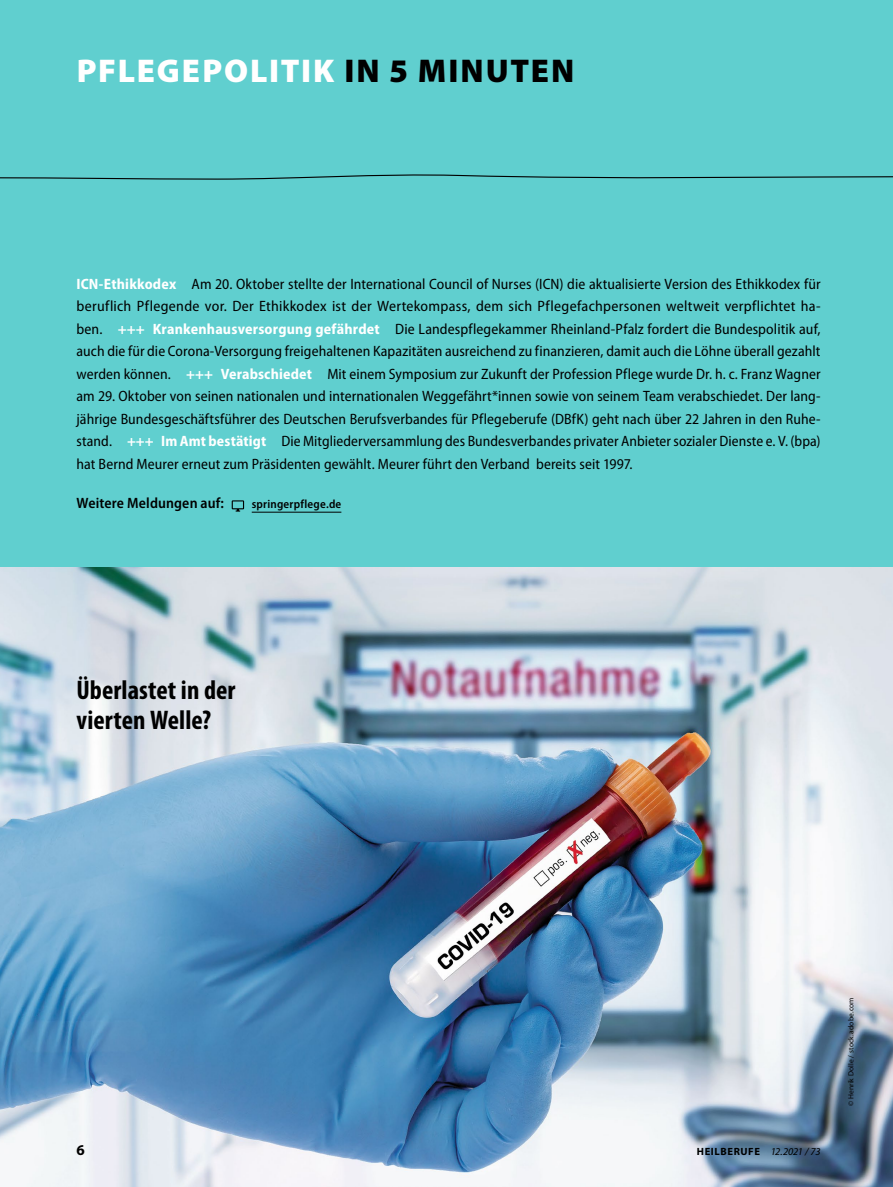
<style>
.page{position:relative;width:893px;height:1187px;background:#fff}
.page>*{position:absolute;margin:0;border:0;box-sizing:border-box;transform-origin:0 0}
.t1{font:900 33px "Myriad Pro";letter-spacing:.055em;color:#fff}
.NoXML_Box_Heading_Ti{font:700 condensed 27px/30px "Myriad Pro";letter-spacing:.005em;color:#000}
.NoXML_Trailer_News_1{font:semi-condensed 15px/22.5px "Myriad Pro";letter-spacing:.005em;color:#000;text-align:justify}
.NoXML_Trailer_News_1-2{font:600 semi-condensed 15px "Myriad Pro";letter-spacing:.01em;color:#000}
.t2{font:700 15px "Myriad Pro";color:#000}
.NoXML_Trailer_News_1-3{font:600 semi-condensed 12px "Myriad Pro";letter-spacing:.015em;color:#000}
.t3{font:700 10.5px "Myriad Pro";letter-spacing:.06em;color:#000}
.Image_Source_x{font:7.5px "Myriad Pro";letter-spacing:.025em;color:#000}
.s1{color:#000}
.s2{font-weight:700;color:#fff}
.s3{font-weight:400;font-style:italic}
</style>
<div class="page">
<div style="left:0;top:0;width:893px;height:568px;background:#60cfcf"></div>
<svg style="left:0;top:174px;width:893px;height:6px"></svg>
<img style="left:0;top:568px;width:893px;height:618px">
<hr style="left:252px;top:512px;width:89px;height:1px;background:#000">
<svg style="left:232px;top:500px;width:12px;height:11px"></svg>
<h1 class="t1" style="left:77px;top:52px;width:499px">PFLEGEPOLITIK <span class="s1">IN 5 MINUTEN</span></h1>
<p class="NoXML_Trailer_News_1" style="left:77px;top:273px;width:746px"><span class="s2">ICN-Ethikkodex</span> Am 20. Oktober stellte der International Council of Nurses (ICN) die aktualisierte Version des Ethikkodex für beruflich Pflegende vor. Der Ethikkodex ist der Wertekompass, dem sich Pflegefachpersonen weltweit verpflichtet ha&shy;ben. <span class="s2">+++ Krankenhausversorgung gefährdet</span> Die Landespflegekammer Rheinland-Pfalz fordert die Bundespolitik auf, auch die für die Corona-Versorgung freigehaltenen Kapazitäten ausreichend zu finanzieren, damit auch die Löhne überall gezahlt werden können. <span class="s2">+++ Verabschiedet</span> Mit einem Symposium zur Zukunft der Profession Pflege wurde Dr. h. c. Franz Wagner am 29. Oktober von seinen nationalen und internationalen Weggefährt*innen sowie von seinem Team verabschiedet. Der lang&shy;jährige Bundesgeschäftsführer des Deutschen Berufsverbandes für Pflegeberufe (DBfK) geht nach über 22 Jahren in den Ruhe&shy;stand. <span class="s2">+++ Im Amt bestätigt</span> Die Mitgliederversammlung des Bundesverbandes privater Anbieter sozialer Dienste e. V. (bpa) hat Bernd Meurer erneut zum Präsidenten gewählt. Meurer führt den Verband bereits seit 1997.</p>
<p class="NoXML_Trailer_News_1-2" style="left:77px;top:495px;width:149px">Weitere Meldungen auf:</p>
<p class="NoXML_Trailer_News_1-3" style="left:252px;top:497px;width:91px">springerpflege.de</p>
<p class="NoXML_Box_Heading_Ti" style="left:77px;top:674px;width:160px">Überlastet in der vierten Welle?</p>
<p class="t2" style="left:77px;top:1139px;width:10px">6</p>
<p class="t3" style="left:697px;top:1144px;width:125px">HEILBERUFE <span class="s3">12.2021 / 73</span></p>
<p class="Image_Source_x" style="left:846px;top:1106px;width:110px;rotate:-90deg">© Henrik Dolle / stock.adobe.com</p>
</div>
